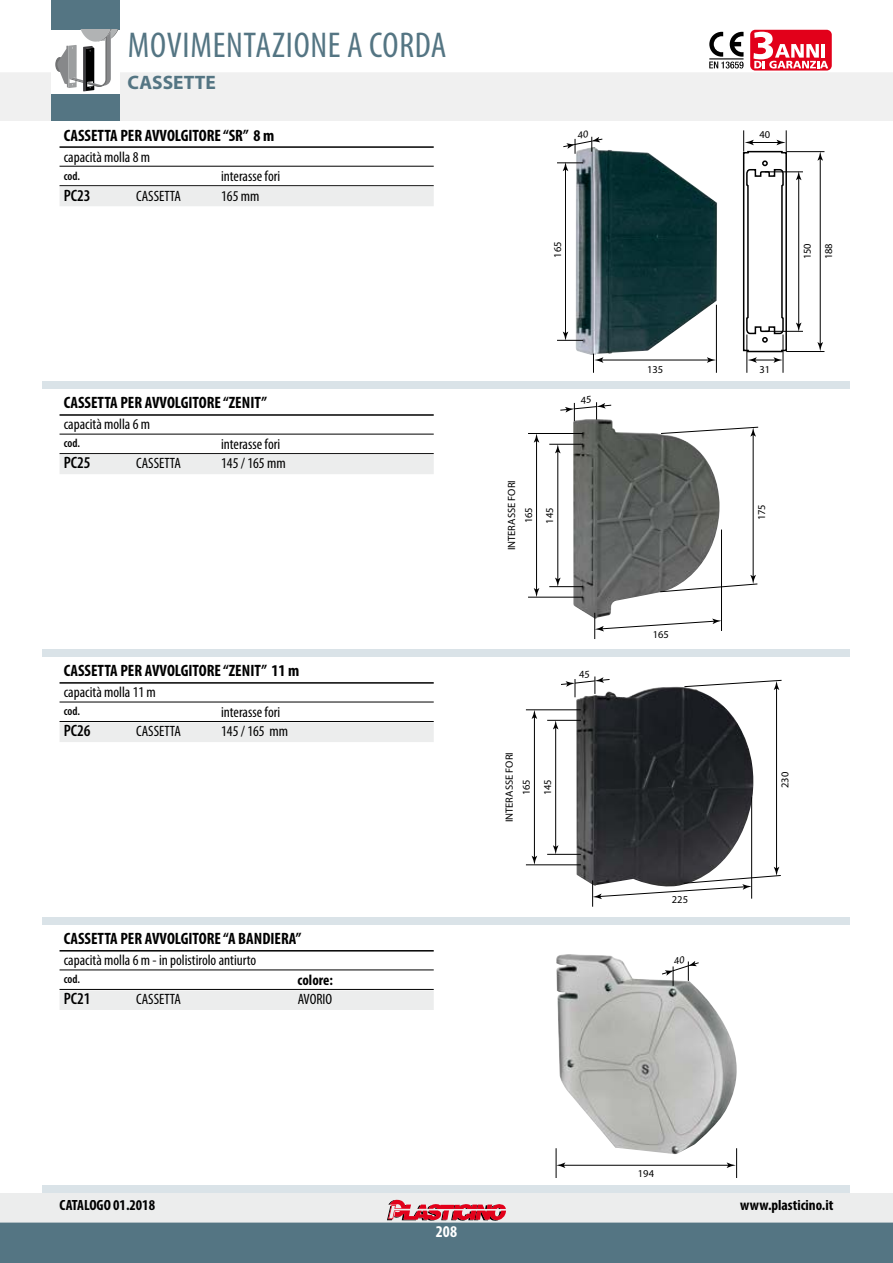
<style>
.page{position:relative;width:893px;height:1263px;background:#fff}
.page>*{position:absolute;margin:0;border:0;box-sizing:border-box;transform-origin:0 0}
.t1{font:condensed 36px "Myriad Pro";letter-spacing:.02em;color:#547583}
.t2{font:700 19.5px "Myriad Pro";color:#547583}
.t3{font:700 condensed 16.5px "Myriad Pro";color:#000}
.t4{font:600 condensed 16.5px "Myriad Pro";color:#000}
.t5{font:700 condensed 16.5px "Myriad Pro";color:#fff}
.t6{font:condensed 15px "Myriad Pro";color:#000}
.t7{font:700 condensed 15px "Myriad Pro";color:#000}
.t8{font:600 condensed 12px "Myriad Pro";color:#000}
.t9{font:10.5px/21.3px "Myriad Pro";color:#000}
</style>
<div class="page">
<div style="left:0;top:1193px;width:893px;height:29px;background:#eceded"></div>
<svg style="left:0;top:1199px;width:893px;height:64px"></svg>
<div style="left:43px;top:30px;width:807px;height:1163px;background:#dae3e8"></div>
<div style="left:0;top:0;width:893px;height:121px;background:#f0f0f0"></div>
<div style="left:0;top:0;width:893px;height:72px;background:#fff"></div>
<div style="left:51px;top:94px;width:68px;height:27px;background:#547583"></div>
<div style="left:51px;top:0;width:68px;height:30px;background:#547583"></div>
<div style="left:51px;top:30px;width:68px;height:64px;background:#fff"></div>
<svg style="left:56px;top:30px;width:62px;height:61px"></svg>
<div style="left:706px;top:30px;width:41px;height:41px;background:#fff;border-radius:5px"></div>
<svg style="left:709px;top:32px;width:34px;height:37px"></svg>
<div style="left:750px;top:30px;width:82px;height:41px;background:#e2001a;border-radius:5px"></div>
<svg style="left:753px;top:32px;width:75px;height:37px"></svg>
<div style="left:0;top:121px;width:893px;height:260px;background:#fff"></div>
<div style="left:0;top:389px;width:893px;height:259px;background:#fff"></div>
<div style="left:0;top:657px;width:893px;height:259px;background:#fff"></div>
<div style="left:0;top:925px;width:893px;height:259px;background:#fff"></div>
<img style="left:573px;top:421px;width:147px;height:197px">
<hr style="left:549px;top:586px;width:34px;height:1px;background:#000">
<hr style="left:549px;top:444px;width:34px;height:1px;background:#000">
<hr style="left:557px;top:450px;width:1px;height:131px;background:#000">
<svg style="left:555px;top:444px;width:6px;height:9px"></svg>
<svg style="left:555px;top:578px;width:6px;height:9px"></svg>
<hr style="left:528px;top:597px;width:55px;height:1px;background:#000">
<hr style="left:528px;top:433px;width:55px;height:1px;background:#000">
<hr style="left:536px;top:440px;width:1px;height:151px;background:#000">
<svg style="left:534px;top:434px;width:5px;height:9px"></svg>
<svg style="left:534px;top:588px;width:5px;height:9px"></svg>
<hr style="left:721px;top:529px;width:1px;height:102px;background:#000">
<svg style="left:594px;top:613px;width:127px;height:26px"></svg>
<hr style="left:753px;top:434px;width:1px;height:144px;background:#000">
<svg style="left:660px;top:426px;width:99px;height:11px"></svg>
<svg style="left:659px;top:575px;width:99px;height:17px"></svg>
<img style="left:576px;top:686px;width:178px;height:198px">
<hr style="left:547px;top:854px;width:34px;height:1px;background:#000">
<hr style="left:547px;top:720px;width:34px;height:1px;background:#000">
<hr style="left:555px;top:726px;width:1px;height:122px;background:#000">
<svg style="left:553px;top:720px;width:5px;height:9px"></svg>
<svg style="left:553px;top:845px;width:5px;height:9px"></svg>
<hr style="left:526px;top:864px;width:55px;height:1px;background:#000">
<hr style="left:526px;top:709px;width:55px;height:1px;background:#000">
<hr style="left:534px;top:716px;width:1px;height:143px;background:#000">
<svg style="left:532px;top:710px;width:5px;height:9px"></svg>
<svg style="left:532px;top:856px;width:5px;height:9px"></svg>
<hr style="left:751px;top:797px;width:1px;height:102px;background:#000">
<hr style="left:776px;top:687px;width:1px;height:183px;background:#000">
<svg style="left:684px;top:679px;width:98px;height:11px"></svg>
<svg style="left:592px;top:867px;width:189px;height:40px"></svg>
<img style="left:556px;top:954px;width:182px;height:201px">
<hr style="left:556px;top:1148px;width:1px;height:30px;background:#000">
<hr style="left:736px;top:1148px;width:1px;height:30px;background:#000">
<hr style="left:563px;top:1165px;width:166px;height:1px;background:#000">
<svg style="left:727px;top:1162px;width:9px;height:6px"></svg>
<svg style="left:556px;top:1162px;width:9px;height:6px"></svg>
<img style="left:576px;top:150px;width:141px;height:205px">
<hr style="left:786px;top:351px;width:38px;height:1px;background:#000">
<hr style="left:786px;top:151px;width:38px;height:1px;background:#000">
<hr style="left:820px;top:158px;width:1px;height:186px;background:#000">
<svg style="left:817px;top:342px;width:6px;height:9px"></svg>
<svg style="left:817px;top:152px;width:6px;height:9px"></svg>
<hr style="left:765px;top:331px;width:38px;height:1px;background:#000">
<hr style="left:765px;top:171px;width:38px;height:1px;background:#000">
<hr style="left:798px;top:178px;width:1px;height:147px;background:#000">
<svg style="left:796px;top:323px;width:5px;height:9px"></svg>
<svg style="left:796px;top:171px;width:5px;height:9px"></svg>
<hr style="left:783px;top:334px;width:1px;height:39px;background:#000">
<hr style="left:746px;top:334px;width:1px;height:39px;background:#000">
<svg style="left:742px;top:130px;width:46px;height:233px"></svg>
<hr style="left:565px;top:169px;width:1px;height:165px;background:#000">
<svg style="left:557px;top:332px;width:26px;height:9px"></svg>
<svg style="left:557px;top:162px;width:26px;height:9px"></svg>
<hr style="left:716px;top:305px;width:1px;height:68px;background:#000">
<hr style="left:601px;top:360px;width:108px;height:1px;background:#000">
<svg style="left:707px;top:357px;width:9px;height:6px"></svg>
<svg style="left:593px;top:354px;width:10px;height:19px"></svg>
<hr style="left:60px;top:414px;width:374px;height:2px;background:#000">
<hr style="left:60px;top:434px;width:374px;height:1px;background:#000">
<hr style="left:60px;top:453px;width:374px;height:1px;background:#000">
<div style="left:60px;top:455px;width:374px;height:19px;background:#eceded"></div>
<hr style="left:60px;top:682px;width:374px;height:2px;background:#000">
<hr style="left:60px;top:702px;width:374px;height:1px;background:#000">
<hr style="left:60px;top:721px;width:374px;height:1px;background:#000">
<div style="left:60px;top:722px;width:374px;height:20px;background:#eceded"></div>
<hr style="left:60px;top:950px;width:374px;height:1px;background:#000">
<hr style="left:60px;top:969px;width:374px;height:1px;background:#000">
<hr style="left:60px;top:989px;width:374px;height:1px;background:#000">
<div style="left:60px;top:990px;width:374px;height:20px;background:#eceded"></div>
<hr style="left:60px;top:146px;width:374px;height:2px;background:#000">
<hr style="left:60px;top:166px;width:374px;height:1px;background:#000">
<hr style="left:60px;top:185px;width:374px;height:1px;background:#000">
<div style="left:60px;top:187px;width:374px;height:19px;background:#eceded"></div>
<svg style="left:560px;top:402px;width:52px;height:19px"></svg>
<svg style="left:561px;top:676px;width:49px;height:21px"></svg>
<svg style="left:662px;top:955px;width:37px;height:31px"></svg>
<svg style="left:563px;top:136px;width:39px;height:18px"></svg>
<h1 class="t1" style="left:128px;top:25px;width:320px">MOVIMENTAZIONE A CORDA</h1>
<h2 class="t2" style="left:128px;top:72px;width:90px">CASSETTE</h2>
<p class="t3" style="left:64px;top:126px;width:212px">CASSETTA PER AVVOLGITORE “SR” 8 m</p>
<p class="t6" style="left:64px;top:148px;width:88px">capacità molla 8 m</p>
<p class="t8" style="left:64px;top:169px;width:18px">cod.</p>
<p class="t6" style="left:221px;top:168px;width:61px">interasse fori</p>
<p class="t4" style="left:64px;top:186px;width:28px">PC23</p>
<p class="t6" style="left:136px;top:187px;width:46px">CASSETTA</p>
<p class="t6" style="left:221px;top:187px;width:40px">165 mm</p>
<p class="t3" style="left:64px;top:394px;width:205px">CASSETTA PER AVVOLGITORE “ZENIT”</p>
<p class="t6" style="left:64px;top:416px;width:88px">capacità molla 6 m</p>
<p class="t8" style="left:64px;top:437px;width:18px">cod.</p>
<p class="t6" style="left:221px;top:436px;width:61px">interasse fori</p>
<p class="t4" style="left:64px;top:454px;width:28px">PC25</p>
<p class="t6" style="left:136px;top:455px;width:46px">CASSETTA</p>
<p class="t6" style="left:221px;top:455px;width:66px">145 / 165 mm</p>
<p class="t3" style="left:64px;top:662px;width:237px">CASSETTA PER AVVOLGITORE “ZENIT” 11 m</p>
<p class="t6" style="left:64px;top:684px;width:94px">capacità molla 11 m</p>
<p class="t8" style="left:64px;top:705px;width:18px">cod.</p>
<p class="t6" style="left:221px;top:704px;width:61px">interasse fori</p>
<p class="t4" style="left:64px;top:722px;width:28px">PC26</p>
<p class="t6" style="left:136px;top:723px;width:46px">CASSETTA</p>
<p class="t6" style="left:221px;top:723px;width:68px">145 / 165 mm</p>
<p class="t3" style="left:64px;top:930px;width:239px">CASSETTA PER AVVOLGITORE “A BANDIERA”</p>
<p class="t6" style="left:64px;top:952px;width:194px">capacità molla 6 m - in polistirolo antiurto</p>
<p class="t8" style="left:64px;top:973px;width:18px">cod.</p>
<p class="t7" style="left:298px;top:971px;width:37px">colore:</p>
<p class="t4" style="left:64px;top:990px;width:28px">PC21</p>
<p class="t6" style="left:136px;top:991px;width:46px">CASSETTA</p>
<p class="t6" style="left:298px;top:991px;width:36px">AVORIO</p>
<p class="t9" style="left:547px;top:258px;width:18px;rotate:-90deg">165</p>
<p class="t9" style="left:501px;top:550px;width:72px;rotate:-90deg">INTERASSE FORI</p>
<p class="t9" style="left:518px;top:523px;width:18px;rotate:-90deg">165<br>145</p>
<p class="t9" style="left:499px;top:822px;width:72px;rotate:-90deg">INTERASSE FORI</p>
<p class="t9" style="left:516px;top:795px;width:18px;rotate:-90deg">165<br>145</p>
<p class="t9" style="left:647px;top:359px;width:18px">135</p>
<p class="t9" style="left:653px;top:624px;width:18px">165</p>
<p class="t9" style="left:672px;top:889px;width:18px">225</p>
<p class="t9" style="left:759px;top:124px;width:12px">40</p>
<p class="t9" style="left:797px;top:259px;width:18px;rotate:-90deg">150</p>
<p class="t9" style="left:818px;top:259px;width:18px;rotate:-90deg">188</p>
<p class="t9" style="left:759px;top:359px;width:12px">31</p>
<p class="t9" style="left:751px;top:520px;width:18px;rotate:-90deg">175</p>
<p class="t9" style="left:775px;top:788px;width:18px;rotate:-90deg">230</p>
<p class="t9" style="left:638px;top:1163px;width:18px">194</p>
<p class="t7" style="left:60px;top:1197px;width:97px">CATALOGO 01.2018</p>
<p class="t7" style="left:740px;top:1197px;width:95px">www.plasticino.it</p>
<p class="t5" style="left:436px;top:1222px;width:23px">208</p>
</div>
